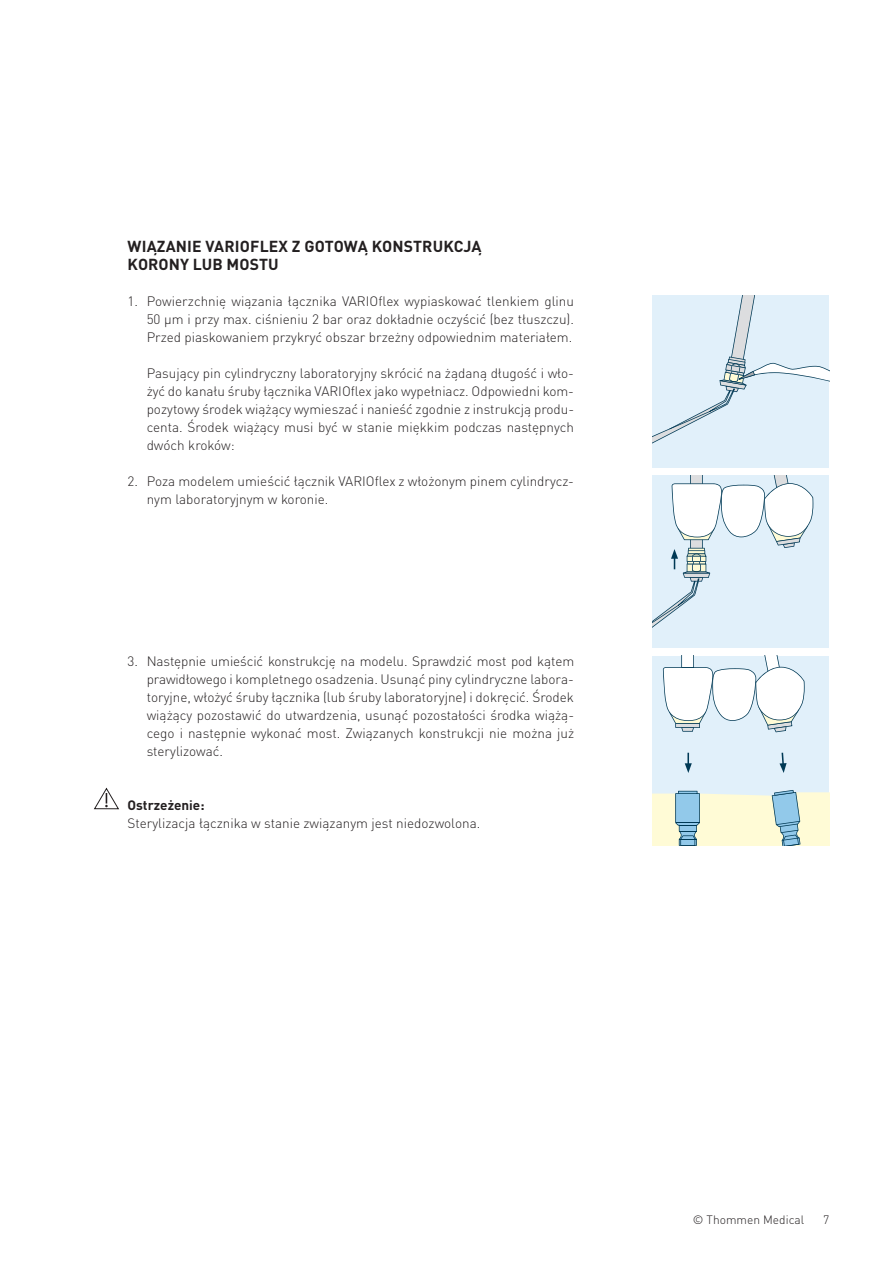
<style>
.page{position:relative;width:893px;height:1263px;background:#fff}
.page>*{position:absolute;margin:0;border:0;box-sizing:border-box;transform-origin:0 0}
.t1{font:700 15.75px/18px "DIN Pro";letter-spacing:.01em;color:#231f20}
.t2{font:300 13.5px/18px "DIN Pro";color:#231f20;text-align:justify}
.t3{font:700 13.5px "DIN Pro";color:#231f20}
.t4{font:300 12px "DIN";color:#231f20}
</style>
<div class="page">
<div style="left:653px;top:296px;width:176px;height:172px;background:#e1f0fa"></div>
<svg style="left:653px;top:296px;width:176px;height:147px"></svg>
<div style="left:653px;top:476px;width:176px;height:172px;background:#e1f0fa"></div>
<svg style="left:653px;top:476px;width:161px;height:151px"></svg>
<div style="left:653px;top:656px;width:176px;height:190px;background:#e1f0fa"></div>
<svg style="left:653px;top:790px;width:176px;height:56px"></svg>
<svg style="left:663px;top:656px;width:142px;height:76px"></svg>
<svg style="left:685px;top:753px;width:7px;height:20px"></svg>
<svg style="left:779px;top:753px;width:8px;height:20px"></svg>
<svg style="left:94px;top:787px;width:25px;height:23px"></svg>
<p class="t1" style="left:128px;top:236px;width:355px">WIĄZANIE VARIOFLEX Z GOTOWĄ KONSTRUKCJĄ<br>KORONY LUB MOSTU</p>
<p class="t2" style="left:147px;top:291px;width:429px;text-indent:-19px">1. Powierzchnię wiązania łącznika VARIOflex wypiaskować tlenkiem glinu 50 µm i przy max. ciśnieniu 2 bar oraz dokładnie oczyścić (bez tłuszczu).<br>Przed piaskowaniem przykryć obszar brzeżny odpowiednim materiałem.</p>
<p class="t2" style="left:147px;top:363px;width:429px">Pasujący pin cylindryczny laboratoryjny skrócić na żądaną długość i wło&shy;żyć do kanału śruby łącznika VARIOflex jako wypełniacz. Odpowiedni kom&shy;pozytowy środek wiążący wymieszać i nanieść zgodnie z instrukcją produ&shy;centa. Środek wiążący musi być w stanie miękkim podczas następnych dwóch kroków:</p>
<p class="t2" style="left:147px;top:471px;width:429px;text-indent:-19px">2. Poza modelem umieścić łącznik VARIOflex z włożonym pinem cylindrycz&shy;nym laboratoryjnym w koronie.</p>
<p class="t2" style="left:147px;top:651px;width:429px;text-indent:-19px">3. Następnie umieścić konstrukcję na modelu. Sprawdzić most pod kątem prawidłowego i kompletnego osadzenia. Usunąć piny cylindryczne labora&shy;toryjne, włożyć śruby łącznika (lub śruby laboratoryjne) i dokręcić. Środek wiążący pozostawić do utwardzenia, usunąć pozostałości środka wiążą&shy;cego i następnie wykonać most. Związanych konstrukcji nie można już sterylizować.</p>
<p class="t3" style="left:128px;top:794px;width:78px">Ostrzeżenie:</p>
<p class="t2" style="left:128px;top:813px;width:354px">Sterylizacja łącznika w stanie związanym jest niedozwolona.</p>
<p class="t4" style="left:693px;top:1212px;width:113px">© Thommen Medical</p>
<p class="t4" style="left:823px;top:1212px;width:8px">7</p>
</div>
